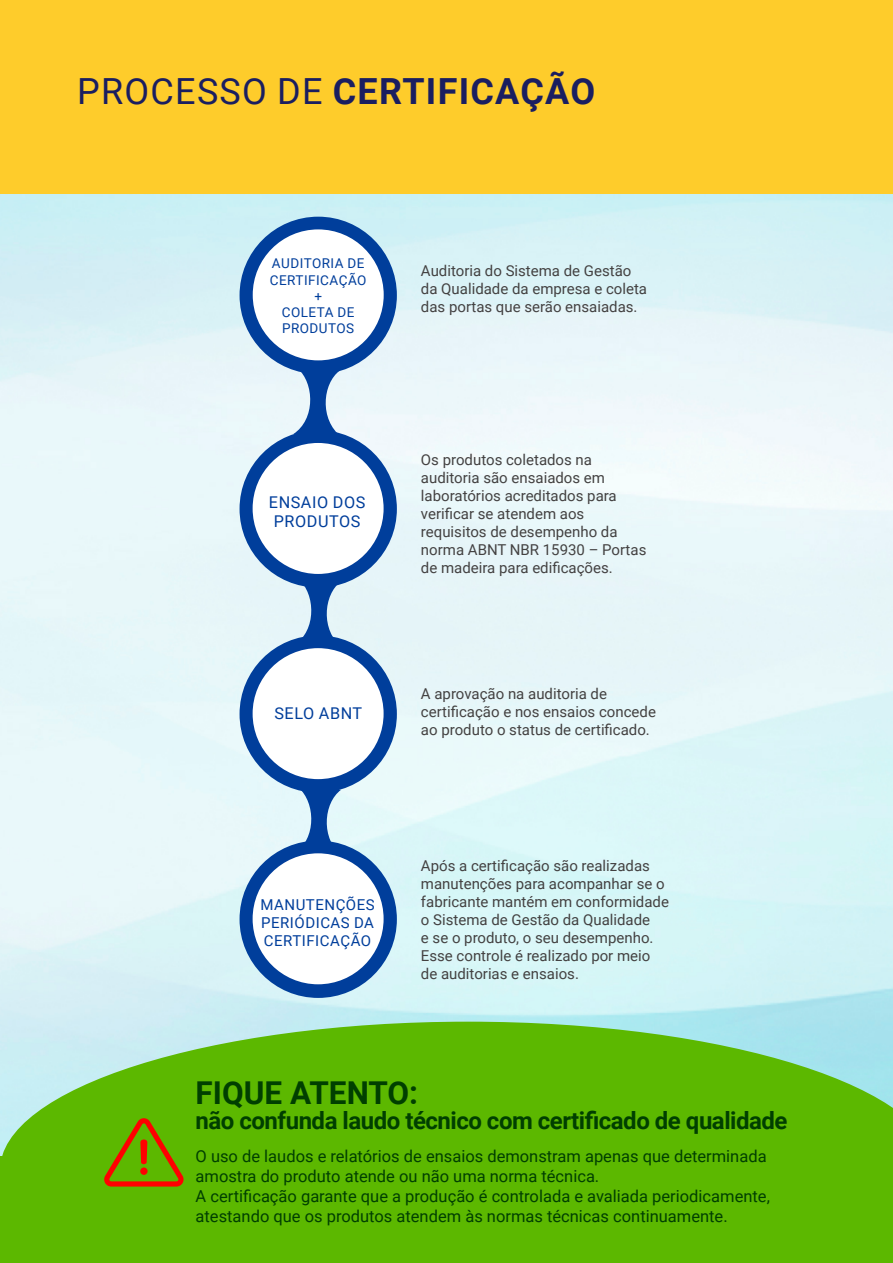
<style>
.page{position:relative;width:893px;height:1263px;background:#fff}
.page>*{position:absolute;margin:0;border:0;box-sizing:border-box;transform-origin:0 0}
.t1{font:700 36px "Roboto";letter-spacing:.035em;color:#1a1e60}
.t2{font:700 31.5px "Roboto";color:#003f00}
.t3{font:700 24px "Roboto";letter-spacing:-.02em;color:#003f00}
.t4{font:16.5px/19.8px "Roboto";color:#003f00}
.t5{font:16.2px/19.5px "Roboto";letter-spacing:.035em;color:#003e9b;text-align:center}
.t6{font:15px/18px "Roboto";color:#434141}
.t7{font:15px/18px "Roboto";letter-spacing:.035em;color:#003e9b;text-align:justify}
.t8{font:13.5px/16.2px "Roboto";letter-spacing:.035em;color:#003e9b;text-align:center}
.s1{font-weight:400}
</style>
<div class="page">
<img style="left:0;top:0;width:893px;height:1022px">
<svg style="left:0;top:1022px;width:893px;height:241px;background:#67bd1c"></svg>
<div style="left:1px;top:0;width:892px;height:193px;background:#fecc2b"></div>
<svg style="left:104px;top:1118px;width:80px;height:68px;background:#818d00"></svg>
<div style="left:140px;top:1167px;width:8px;height:8px;background:#f00;border-radius:50%"></div>
<svg style="left:293px;top:370px;width:48px;height:64px;background:#81a3cf"></svg>
<svg style="left:294px;top:789px;width:48px;height:55px;background:#86abd3"></svg>
<svg style="left:294px;top:583px;width:48px;height:56px;background:#88aad1"></svg>
<div style="left:240px;top:217px;width:157px;height:157px;background:#003e9b;border-radius:50%"></div>
<div style="left:253px;top:229px;width:131px;height:131px;background:#fff;border-radius:50%"></div>
<div style="left:240px;top:430px;width:157px;height:157px;background:#003e9b;border-radius:50%"></div>
<div style="left:253px;top:443px;width:131px;height:131px;background:#fff;border-radius:50%"></div>
<div style="left:240px;top:635px;width:157px;height:158px;background:#003e9b;border-radius:50%"></div>
<div style="left:253px;top:648px;width:131px;height:131px;background:#fff;border-radius:50%"></div>
<div style="left:240px;top:840px;width:157px;height:158px;background:#003e9b;border-radius:50%"></div>
<div style="left:253px;top:853px;width:131px;height:131px;background:#fff;border-radius:50%"></div>
<h1 class="t1" style="left:77px;top:66px;width:519px"><span class="s1">PROCESSO DE</span> CERTIFICAÇÃO</h1>
<p class="t8" style="left:270px;top:255px;width:98px">AUDITORIA DE<br>CERTIFICAÇÃO +<br>COLETA DE<br>PRODUTOS</p>
<p class="t5" style="left:269px;top:491px;width:98px">ENSAIO DOS<br>PRODUTOS</p>
<p class="t5" style="left:274px;top:703px;width:89px">SELO ABNT</p>
<p class="t6" style="left:421px;top:261px;width:228px">Auditoria do Sistema de Gestão da Qualidade da empresa e coleta das portas que serão ensaiadas.</p>
<p class="t6" style="left:421px;top:450px;width:227px">Os produtos coletados na auditoria são ensaiados em laboratórios acreditados para verificar se atendem aos requisitos de desempenho da norma ABNT NBR 15930 – Portas de madeira para edificações.</p>
<p class="t6" style="left:421px;top:684px;width:237px">A aprovação na auditoria de certificação e nos ensaios concede ao produto o status de certificado.</p>
<p class="t7" style="left:260px;top:895px;width:116px">MANUTENÇÕES PERIÓDICAS DA CERTIFICAÇÃO</p>
<p class="t6" style="left:421px;top:856px;width:250px">Após a certificação são realizadas manutenções para acompanhar se o fabricante mantém em conformidade o Sistema de Gestão da Qualidade<br>e se o produto, o seu desempenho.<br>Esse controle é realizado por meio de auditorias e ensaios.</p>
<h2 class="t2" style="left:196px;top:1070px;width:224px">FIQUE ATENTO:</h2>
<h3 class="t3" style="left:196px;top:1104px;width:593px">não confunda laudo técnico com certificado de qualidade</h3>
<p class="t4" style="left:196px;top:1146px;width:576px">O uso de laudos e relatórios de ensaios demonstram apenas que determinada amostra do produto atende ou não uma norma técnica.<br>A certificação garante que a produção é controlada e avaliada periodicamente, atestando que os produtos atendem às normas técnicas continuamente.</p>
</div>
